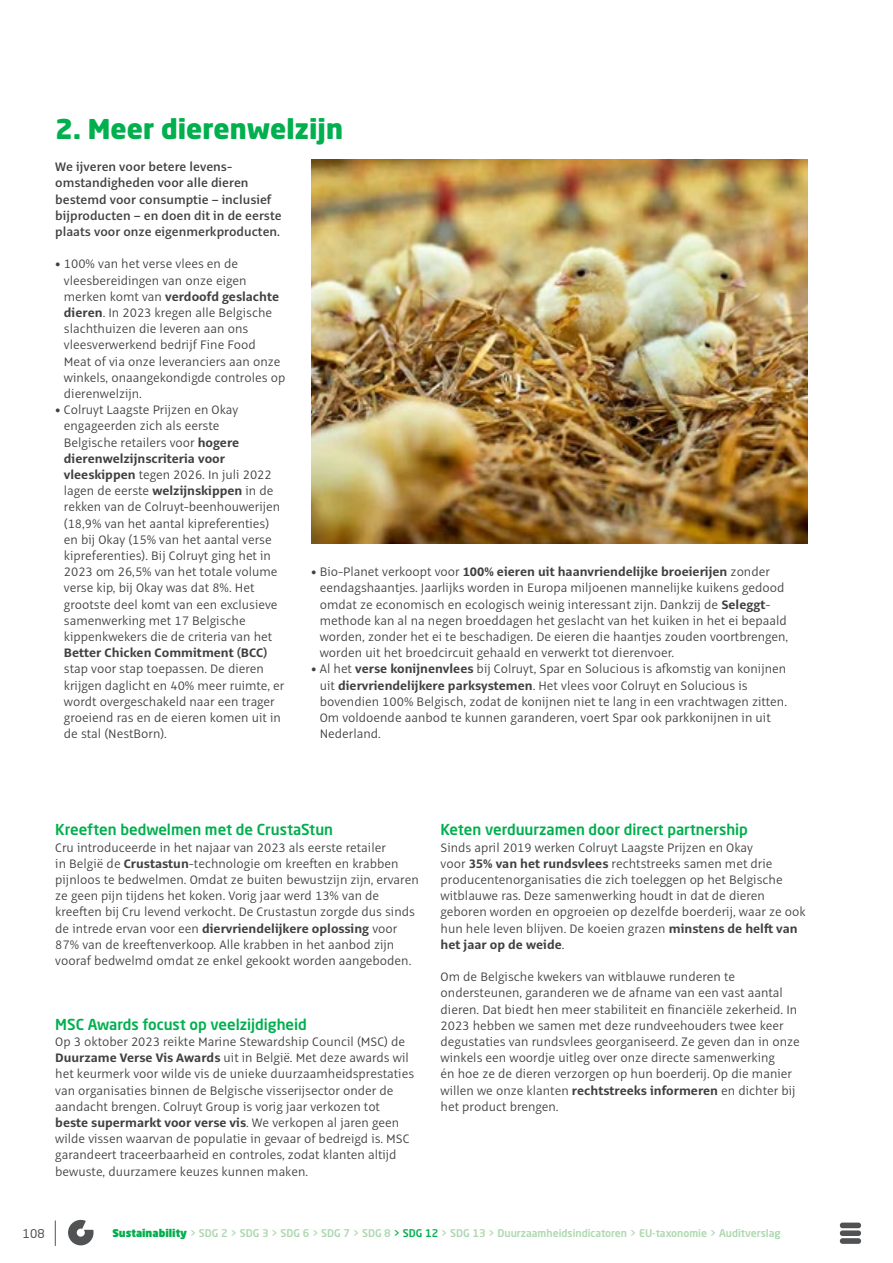
<style>
.page{position:relative;width:893px;height:1263px;background:#fff}
.page>*{position:absolute;margin:0;border:0;box-sizing:border-box;transform-origin:0 0}
.t1{font:900 27px "Neo Sans Std";color:#00af4d}
.t2{font:500 15px "Neo Sans Std";color:#00af4d}
.t3{font:300 13.5px/16.2px "Alto Pro";color:#414042}
.t4{font:600 13.5px/16.2px "Alto Pro";color:#414042}
.t5{font:700 13.5px "Alto Pro";color:#414042}
.t6{font:12px "Neo Sans Std";color:#515254}
.t7{font:500 10.5px "Neo Sans Std";color:#acd8ae}
.s1{font-weight:700}
.s2{font-weight:900;color:#00af4d}
.s3{color:#00af4d}
</style>
<div class="page">
<svg style="left:68px;top:1220px;width:26px;height:25px"></svg>
<svg style="left:55px;top:1221px;width:1px;height:24px"></svg>
<img style="left:311px;top:160px;width:497px;height:384px">
<div style="left:840px;top:1230px;width:21px;height:6px;background:#515254;border-radius:3px"></div>
<div style="left:840px;top:1222px;width:21px;height:6px;background:#515254;border-radius:3px"></div>
<div style="left:840px;top:1238px;width:21px;height:6px;background:#515254;border-radius:3px"></div>
<h1 class="t1" style="left:55px;top:111px;width:289px">2. Meer dierenwelzijn</h1>
<p class="t4" style="left:55px;top:159px;width:228px">We ijveren voor betere levens&shy;omstandigheden voor alle dieren bestemd voor consumptie – inclusief bijproducten – en doen dit in de eerste plaats voor onze eigenmerkproducten.</p>
<p class="t3" style="left:64px;top:256px;width:223px;text-indent:-9px">• 100% van het verse vlees en de vleesbereidingen van onze eigen merken komt van <span class="s1">verdoofd geslachte dieren</span>. In 2023 kregen alle Belgische slachthuizen die leveren aan ons vleesverwerkend bedrijf Fine Food Meat of via onze leveranciers aan onze winkels, onaangekondigde controles op dierenwelzijn.</p>
<p class="t3" style="left:64px;top:402px;width:218px;text-indent:-9px">• Colruyt Laagste Prijzen en Okay engageerden zich als eerste<br>Belgische retailers voor <span class="s1">hogere dierenwelzijnscriteria voor vleeskippen</span> tegen 2026. In juli 2022 lagen de eerste <span class="s1">welzijnskippen</span> in de rekken van de Colruyt-beenhouwerijen (18,9% van het aantal kipreferenties) en bij Okay (15% van het aantal verse kipreferenties). Bij Colruyt ging het in 2023 om 26,5% van het totale volume verse kip, bij Okay was dat 8%. Het grootste deel komt van een exclusieve samenwerking met 17 Belgische kippenkwekers die de criteria van het</p>
<p class="t5" style="left:64px;top:644px;width:205px">Better Chicken Commitment (BCC)</p>
<p class="t3" style="left:64px;top:661px;width:222px">stap voor stap toepassen. De dieren krijgen daglicht en 40% meer ruimte, er wordt overgeschakeld naar een trager groeiend ras en de eieren komen uit in de stal (NestBorn).</p>
<p class="t3" style="left:320px;top:564px;width:470px;text-indent:-9px">• Bio-Planet verkoopt voor <span class="s1">100% eieren uit haanvriendelijke broeierijen</span> zonder eendagshaantjes. Jaarlijks worden in Europa miljoenen mannelijke kuikens gedood omdat ze economisch en ecologisch weinig interessant zijn. Dankzij de <span class="s1">Seleggt&shy;</span>methode kan al na negen broeddagen het geslacht van het kuiken in het ei bepaald worden, zonder het ei te beschadigen. De eieren die haantjes zouden voortbrengen, worden uit het broedcircuit gehaald en verwerkt tot dierenvoer.</p>
<p class="t3" style="left:320px;top:661px;width:469px;text-indent:-9px">• Al het <span class="s1">verse konijnenvlees</span> bij Colruyt, Spar en Solucious is afkomstig van konijnen uit <span class="s1">diervriendelijkere parksystemen</span>. Het vlees voor Colruyt en Solucious is bovendien 100% Belgisch, zodat de konijnen niet te lang in een vrachtwagen zitten.<br>Om voldoende aanbod te kunnen garanderen, voert Spar ook parkkonijnen in uit Nederland.</p>
<p class="t2" style="left:55px;top:820px;width:279px">Kreeften bedwelmen met de CrustaStun</p>
<p class="t3" style="left:55px;top:839px;width:365px">Cru introduceerde in het najaar van 2023 als eerste retailer<br>in België de <span class="s1">Crustastun</span>-technologie om kreeften en krabben pijnloos te bedwelmen. Omdat ze buiten bewustzijn zijn, ervaren ze geen pijn tijdens het koken. Vorig jaar werd 13% van de kreeften bij Cru levend verkocht. De Crustastun zorgde dus sinds de intrede ervan voor een <span class="s1">diervriendelijkere oplossing</span> voor 87% van de kreeftenverkoop. Alle krabben in het aanbod zijn vooraf bedwelmd omdat ze enkel gekookt worden aangeboden.</p>
<p class="t2" style="left:55px;top:1015px;width:253px">MSC Awards focust op veelzijdigheid</p>
<p class="t3" style="left:55px;top:1034px;width:360px">Op 3 oktober 2023 reikte Marine Stewardship Council (MSC) de <span class="s1">Duurzame Verse Vis Awards</span> uit in België. Met deze awards wil het keurmerk voor wilde vis de unieke duurzaamheidsprestaties van organisaties binnen de Belgische visserijsector onder de aandacht brengen. Colruyt Group is vorig jaar verkozen tot <span class="s1">beste supermarkt voor verse vis</span>. We verkopen al jaren geen wilde vissen waarvan de populatie in gevaar of bedreigd is. MSC garandeert traceerbaarheid en controles, zodat klanten altijd bewuste, duurzamere keuzes kunnen maken.</p>
<p class="t2" style="left:441px;top:820px;width:309px">Keten verduurzamen door direct partnership</p>
<p class="t3" style="left:441px;top:839px;width:367px">Sinds april 2019 werken Colruyt Laagste Prijzen en Okay<br>voor <span class="s1">35% van het rundsvlees</span> rechtstreeks samen met drie producentenorganisaties die zich toeleggen op het Belgische witblauwe ras. Deze samenwerking houdt in dat de dieren geboren worden en opgroeien op dezelfde boerderij, waar ze ook hun hele leven blijven. De koeien grazen <span class="s1">minstens de helft van het jaar op de weide</span>.</p>
<p class="t3" style="left:441px;top:969px;width:361px">Om de Belgische kwekers van witblauwe runderen te ondersteunen, garanderen we de afname van een vast aantal dieren. Dat biedt hen meer stabiliteit en financiële zekerheid. In 2023 hebben we samen met deze rundveehouders twee keer degustaties van rundsvlees georganiseerd. Ze geven dan in onze winkels een woordje uitleg over onze directe samenwerking<br>én hoe ze de dieren verzorgen op hun boerderij. Op die manier willen we onze klanten <span class="s1">rechtstreeks informeren</span> en dichter bij het product brengen.</p>
<p class="t6" style="left:23px;top:1226px;width:23px">108</p>
<p class="t7" style="left:112px;top:1226px;width:670px"><span class="s2">Sustainability</span> &gt; SDG 2 &gt; SDG 3 &gt; SDG 6 &gt; SDG 7 &gt; SDG 8 <span class="s3">&gt; SDG 12</span> &gt; SDG 13 &gt; Duurzaamheidsindicatoren &gt; EU-taxonomie &gt; Auditverslag</p>
</div>
